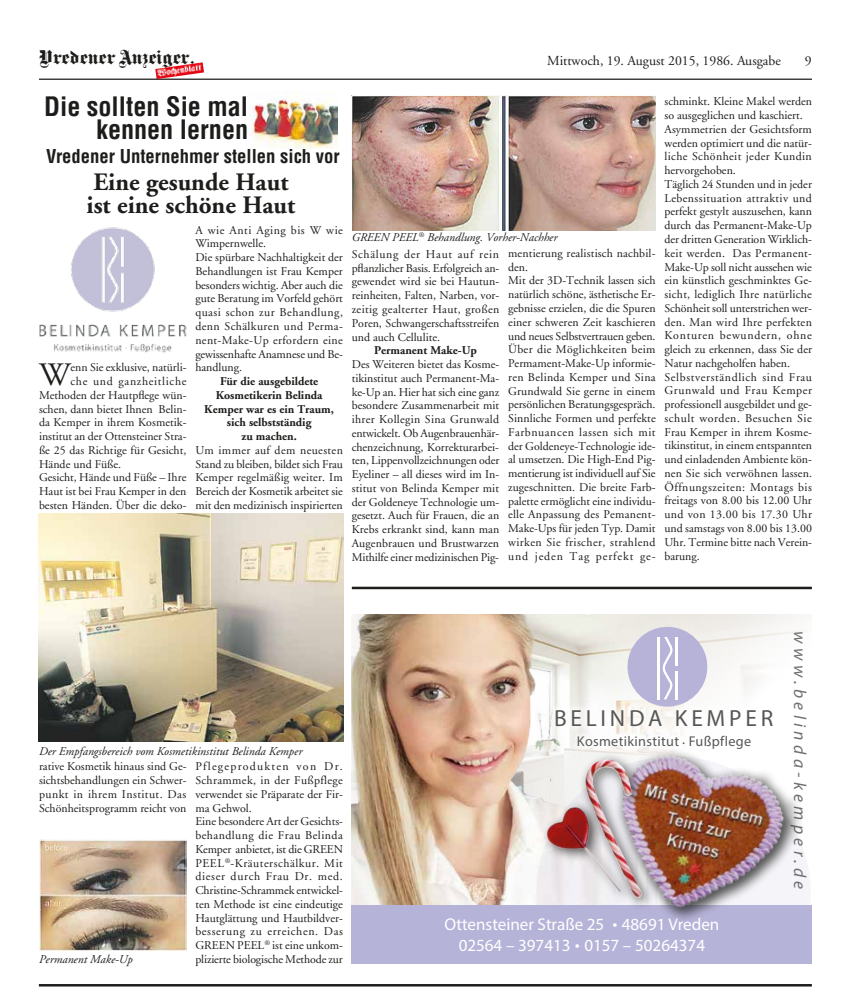
<style>
.page{position:relative;width:851px;height:1000px;background:#fff}
.page>*{position:absolute;margin:0;border:0;box-sizing:border-box;transform-origin:0 0}
.t1{font:32.62px "Adobe Garamond";color:#1d1d1b}
.t2{font:700 condensed 26.12px/22.9px "Helvetica";color:#1d1d1b;text-align:right}
.t3{font:700 25px/22.5px "Adobe Garamond";color:#1d1d1b}
.t4{font:23.38px "Myriad Pro";letter-spacing:.16em;color:#575756}
.t5{font:18.75px "Fette Gotisch LT";color:#1d1d1b}
.t6{font:700 condensed 18.62px "Helvetica";color:#1d1d1b}
.t7{font:italic 17.5px "Myriad Pro";letter-spacing:.25em;color:#706f6f}
.t8{font:17px/20.9px "Myriad Pro";color:#fff;text-align:center}
.t9{font:15px "Myriad Pro";letter-spacing:.16em;color:#575756}
.t10{font:14.25px "Myriad Pro";letter-spacing:.025em;color:#575756}
.t11{font:13.75px "Adobe Garamond";color:#1d1d1b}
.t12{font:11.88px/13.8px "Adobe Garamond";color:#1d1d1b;text-align:justify}
.t13{font:italic 11.88px "Adobe Garamond";color:#1d1d1b}
.t14{font:700 11.88px/13.8px "Adobe Garamond";color:#1d1d1b;text-align:center}
.t15{font:11.88px "Adobe Garamond";letter-spacing:.055em;color:#1d1d1b}
.t16{font:9.12px "Myriad Pro";letter-spacing:.025em;color:#575756}
</style>
<div class="page">
<hr style="left:39px;top:79px;width:772px;height:1px;background:#1d1d1b">
<svg style="left:155px;top:62px;width:49px;height:17px"></svg>
<img style="left:157px;top:63px;width:46px;height:15px">
<img style="left:351px;top:614px;width:448px;height:291px">
<div style="left:351px;top:905px;width:460px;height:58px;background:#b6b3d8"></div>
<div style="left:627px;top:626px;width:80px;height:80px;background:#b6b2d8;border-radius:50%"></div>
<hr style="left:657px;top:636px;width:2px;height:63px;background:#fff">
<hr style="left:675px;top:636px;width:2px;height:29px;background:#fff">
<hr style="left:675px;top:670px;width:2px;height:29px;background:#fff">
<svg style="left:662px;top:637px;width:11px;height:62px"></svg>
<div style="left:548px;top:702px;width:231px;height:54px;background:#fff;opacity:.75"></div>
<img style="left:511px;top:773px;width:54px;height:132px">
<img style="left:565px;top:708px;width:245px;height:212px">
<div style="left:578px;top:752px;width:77px;height:159px;background:#1d1d1b;opacity:.75"></div>
<img style="left:584px;top:759px;width:58px;height:138px">
<img style="left:247px;top:96px;width:90px;height:52px">
<img style="left:39px;top:227px;width:147px;height:126px">
<img style="left:39px;top:513px;width:304px;height:228px">
<img style="left:351px;top:96px;width:304px;height:134px">
<img style="left:39px;top:839px;width:147px;height:110px">
<hr style="left:352px;top:586px;width:459px;height:3px;background:#1d1d1b">
<hr style="left:39px;top:983px;width:772px;height:3px;background:#1d1d1b">
<h3 class="t5" style="left:39px;top:46px;width:157px">Vredener Anzeiger.</h3>
<p class="t11" style="left:547px;top:53px;width:235px">Mittwoch, 19. August 2015, 1986. Ausgabe</p>
<p class="t11" style="left:804px;top:53px;width:8px">9</p>
<h2 class="t2" style="left:44px;top:95px;width:205px">Die sollten Sie mal kennen lernen</h2>
<h3 class="t6" style="left:46px;top:145px;width:295px">Vredener Unternehmer stellen sich vor</h3>
<h3 class="t3" style="left:86px;top:171px;width:210px">Eine gesunde Haut ist eine schöne Haut</h3>
<h1 class="t1" style="left:39px;top:357px;width:33px">W</h1>
<p class="t12" style="left:71px;top:361px;width:117px">enn Sie exklusive, natürli-</p>
<p class="t15" style="left:71px;top:375px;width:117px">che und ganzheitliche</p>
<p class="t12" style="left:39px;top:388px;width:149px">Methoden der Hautpflege wün-</p>
<p class="t12" style="left:39px;top:402px;width:149px">schen, dann bietet Ihnen Belin-</p>
<p class="t12" style="left:39px;top:416px;width:149px">da Kemper in ihrem Kosmetik-</p>
<p class="t12" style="left:39px;top:429px;width:149px">institut an der Ottensteiner Stra-</p>
<p class="t12" style="left:39px;top:443px;width:149px">ße 25 das Richtige für Gesicht,</p>
<p class="t12" style="left:39px;top:457px;width:83px">Hände und Füße.</p>
<p class="t12" style="left:39px;top:471px;width:149px">Gesicht, Hände und Füße – Ihre</p>
<p class="t12" style="left:39px;top:484px;width:149px">Haut ist bei Frau Kemper in den</p>
<p class="t12" style="left:39px;top:498px;width:149px">besten Händen. Über die deko-</p>
<p class="t12" style="left:195px;top:223px;width:149px;text-align:left">A wie Anti Aging bis W wie<br>Wimpernwelle.<br>Die spürbare Nachhaltigkeit der<br>Behandlungen ist Frau Kemper besonders wichtig. Aber auch die gute Beratung im Vorfeld gehört quasi schon zur Behandlung, denn Schälkuren und Perma&shy;nent-Make-Up erfordern eine gewissenhafte Anamnese und Be&shy;handlung.</p>
<p class="t14" style="left:204px;top:374px;width:131px">Für die ausgebildete<br>Kosmetikerin Belinda<br>Kemper war es ein Traum, sich selbstständig<br>zu machen.</p>
<p class="t12" style="left:195px;top:443px;width:149px">Um immer auf dem neuesten Stand zu bleiben, bildet sich Frau Kemper regelmäßig weiter. Im Bereich der Kosmetik arbeitet sie mit den medizinisch inspirierten</p>
<p class="t13" style="left:352px;top:231px;width:207px">GREEN PEEL<sup>®</sup> Behandlung. Vorher-Nachher</p>
<p class="t12" style="left:351px;top:247px;width:149px">Schälung der Haut auf rein pflanzlicher Basis. Erfolgreich an&shy;gewendet wird sie bei Hautun&shy;reinheiten, Falten, Narben, vor&shy;zeitig gealterter Haut, großen Poren, Schwangerschaftsstreifen und auch Cellulite.</p>
<p class="t14" style="left:374px;top:344px;width:104px">Permanent Make-Up</p>
<p class="t12" style="left:351px;top:357px;width:149px">Des Weiteren bietet das Kosme&shy;tikinstitut auch Permanent-Ma&shy;ke-Up an. Hier hat sich eine ganz besondere Zusammenarbeit mit ihrer Kollegin Sina Grunwald entwickelt. Ob Augenbrauenhär&shy;chenzeichnung, Korrekturarbei&shy;ten, Lippenvollzeichnungen oder Eyeliner – all dieses wird im In&shy;stitut von Belinda Kemper mit der Goldeneye Technologie um&shy;gesetzt. Auch für Frauen, die an Krebs erkrankt sind, kann man Augenbrauen und Brustwarzen Mithilfe einer medizinischen Pig-</p>
<p class="t12" style="left:508px;top:246px;width:149px;text-align:left">mentierung realistisch nachbil&shy;den.<br>Mit der 3D-Technik lassen sich natürlich schöne, ästhetische Er&shy;gebnisse erzielen, die die Spuren einer schweren Zeit kaschieren und neues Selbstvertrauen geben.<br>Über die Möglichkeiten beim<br>Permament-Make-Up informie&shy;ren Belinda Kemper und Sina<br>Grundwald Sie gerne in einem persönlichen Beratungsgespräch.<br>Sinnliche Formen und perfekte<br>Farbnuancen lassen sich mit der Goldeneye-Technologie ide&shy;al umsetzen. Die High-End Pig&shy;mentierung ist individuell auf Sie zugeschnitten. Die breite Farb&shy;palette ermöglicht eine individu&shy;elle Anpassung des Pemanent-<br>Make-Ups für jeden Typ. Damit wirken Sie frischer, strahlend und jeden Tag perfekt ge-</p>
<p class="t12" style="left:664px;top:95px;width:149px;text-align:left">schminkt. Kleine Makel werden so ausgeglichen und kaschiert.<br>Asymmetrien der Gesichtsform werden optimiert und die natür&shy;liche Schönheit jeder Kundin hervorgehoben.<br>Täglich 24 Stunden und in jeder<br>Lebenssituation attraktiv und perfekt gestylt auszusehen, kann durch das Permanent-Make-Up der dritten Generation Wirklich&shy;keit werden.   Das Permanent-<br>Make-Up soll nicht aussehen wie ein künstlich geschminktes Ge&shy;sicht, lediglich Ihre natürliche<br>Schönheit soll unterstrichen wer&shy;den. Man wird Ihre perfekten<br>Konturen bewundern, ohne gleich zu erkennen, dass Sie der<br>Natur nachgeholfen haben.<br>Selbstverständlich sind Frau<br>Grunwald und Frau Kemper professionell ausgebildet und ge&shy;schult worden. Besuchen Sie<br>Frau Kemper in ihrem Kosme&shy;tikinstitut, in einem entspannten und einladenden Ambiente kön&shy;nen Sie sich verwöhnen lassen.<br>Öffnungszeiten: Montags bis freitags von 8.00 bis 12.00 Uhr und von 13.00 bis 17.30 Uhr und samstags von 8.00 bis 13.00<br>Uhr. Termine bitte nach Verein&shy;barung.</p>
<p class="t13" style="left:39px;top:744px;width:265px">Der Empfangsbereich vom Kosmetikinstitut Belinda Kemper</p>
<p class="t12" style="left:39px;top:759px;width:149px">rative Kosmetik hinaus sind Ge&shy;sichtsbehandlungen ein Schwer&shy;punkt in ihrem Institut. Das Schönheitsprogramm reicht von</p>
<p class="t13" style="left:39px;top:953px;width:95px">Permanent Make-Up</p>
<p class="t12" style="left:195px;top:759px;width:149px;text-align:left">Pflegeprodukten von Dr.<br>Schrammek, in der Fußpflege verwendet sie Präparate der Fir&shy;ma Gehwol.<br>Eine besondere Art der Gesichts&shy;behandlung die Frau Belinda<br>Kemper anbietet, ist die GREEN<br>PEEL<sup>®</sup>-Kräuterschälkur. Mit dieser durch Frau Dr. med.<br>Christine-Schrammek entwickel&shy;ten Methode ist eine eindeutige<br>Hautglättung und Hautbildver&shy;besserung zu erreichen. Das<br>GREEN PEEL<sup>®</sup> ist eine unkom&shy;plizierte biologische Methode zur</p>
<h3 class="t4" style="left:554px;top:703px;width:221px">BELINDA KEMPER</h3>
<p class="t10" style="left:577px;top:732px;width:176px">Kosmetikinstitut . Fußpflege</p>
<p class="t9" style="left:596px;top:715px;width:143px">BELINDA KEMPER</p>
<p class="t16" style="left:610px;top:735px;width:114px">Kosmetikinstitut . Fußpflege</p>
<h3 class="t8" style="left:444px;top:913px;width:276px">Ottensteiner Straße 25 48691 Vreden<br>02564 – 397413 0157 – 50264374</h3>
<h3 class="t7" style="left:810px;top:630px;width:260px;rotate:90deg">www.belinda-kemper.de</h3>
</div>
